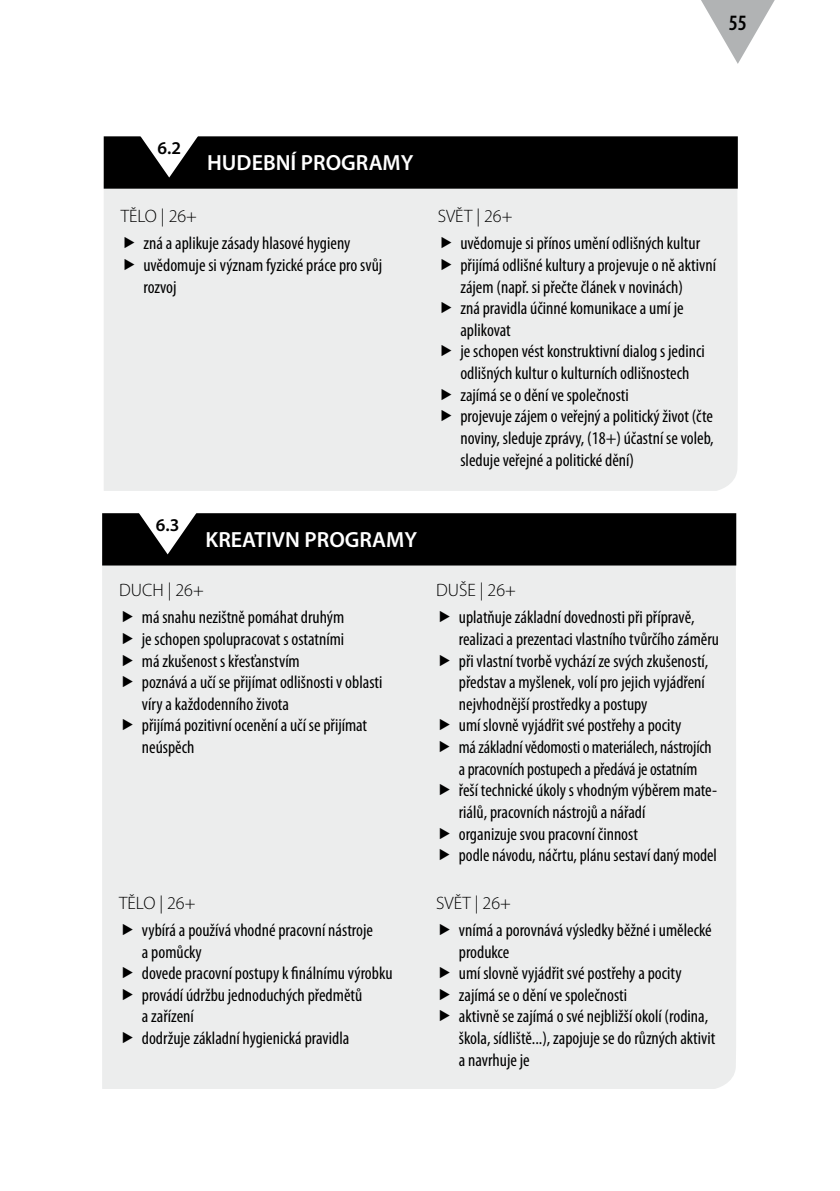
<style>
.page{position:relative;width:840px;height:1191px;background:#fff}
.page>*{position:absolute;margin:0;border:0;box-sizing:border-box;transform-origin:0 0}
.t1{font:600 22px "Myriad Pro";color:#fff}
.t2{font:600 condensed 22px "Myriad Pro";color:#000}
.t3{font:condensed 18px/21.6px "Myriad Pro";color:#000}
.t4{font:300 18px "Myriad Pro";color:#000}
.t5{font:600 18px "Myriad Pro";color:#000}
</style>
<div class="page">
<svg style="left:701px;top:0;width:74px;height:64px"></svg>
<div style="left:104px;top:182px;width:634px;height:309px;background:#eceded"></div>
<div style="left:105px;top:137px;width:631px;height:51px;background:#000"></div>
<div style="left:104px;top:136px;width:633px;height:53px;border:2px solid #000"></div>
<svg style="left:139px;top:136px;width:60px;height:41px"></svg>
<div style="left:102px;top:556px;width:634px;height:533px;background:#eceded"></div>
<div style="left:103px;top:514px;width:631px;height:50px;background:#000"></div>
<div style="left:102px;top:513px;width:633px;height:52px;border:2px solid #000"></div>
<svg style="left:138px;top:513px;width:59px;height:41px"></svg>
<svg style="left:124px;top:237px;width:10px;height:11px"></svg>
<svg style="left:124px;top:259px;width:10px;height:11px"></svg>
<svg style="left:441px;top:237px;width:10px;height:11px"></svg>
<svg style="left:441px;top:259px;width:10px;height:11px"></svg>
<svg style="left:441px;top:302px;width:10px;height:11px"></svg>
<svg style="left:441px;top:345px;width:10px;height:11px"></svg>
<svg style="left:441px;top:388px;width:10px;height:12px"></svg>
<svg style="left:441px;top:410px;width:10px;height:11px"></svg>
<svg style="left:123px;top:611px;width:10px;height:11px"></svg>
<svg style="left:123px;top:632px;width:10px;height:12px"></svg>
<svg style="left:123px;top:654px;width:10px;height:12px"></svg>
<svg style="left:123px;top:676px;width:10px;height:11px"></svg>
<svg style="left:123px;top:719px;width:10px;height:11px"></svg>
<svg style="left:440px;top:611px;width:9px;height:11px"></svg>
<svg style="left:440px;top:654px;width:9px;height:12px"></svg>
<svg style="left:440px;top:719px;width:9px;height:11px"></svg>
<svg style="left:439px;top:740px;width:10px;height:12px"></svg>
<svg style="left:440px;top:784px;width:9px;height:11px"></svg>
<svg style="left:440px;top:827px;width:9px;height:11px"></svg>
<svg style="left:439px;top:848px;width:10px;height:12px"></svg>
<svg style="left:123px;top:923px;width:10px;height:12px"></svg>
<svg style="left:123px;top:966px;width:10px;height:12px"></svg>
<svg style="left:123px;top:988px;width:10px;height:12px"></svg>
<svg style="left:123px;top:1031px;width:10px;height:12px"></svg>
<svg style="left:440px;top:923px;width:9px;height:12px"></svg>
<svg style="left:440px;top:966px;width:9px;height:12px"></svg>
<svg style="left:440px;top:988px;width:9px;height:12px"></svg>
<svg style="left:440px;top:1010px;width:9px;height:11px"></svg>
<p class="t2" style="left:728px;top:10px;width:19px">55</p>
<p class="t5" style="left:157px;top:136px;width:25px">6.2</p>
<p class="t1" style="left:207px;top:148px;width:15px">HUDE</p>
<p class="t1" style="left:263px;top:148px;width:152px">BNÍ PROG RAMY</p>
<p class="t4" style="left:121px;top:206px;width:78px">TĚLO | 26+</p>
<p class="t3" style="left:143px;top:233px;width:240px">zná a aplikuje zásady hlasové hygieny uvědomuje si význam fyzické práce pro svůj rozvoj</p>
<p class="t5" style="left:156px;top:513px;width:25px">6.3</p>
<p class="t1" style="left:205px;top:525px;width:213px">KREATIVN PROG RAMY</p>
<p class="t4" style="left:119px;top:580px;width:86px">DUCH | 26+</p>
<p class="t3" style="left:142px;top:607px;width:242px">má snahu nezištně pomáhat druhým<br>je schopen spolupracovat s ostatními<br>má zkušenost s křesťanstvím<br>poznává a učí se přijímat odlišnosti v oblasti víry a každodenního života<br>přijímá pozitivní ocenění a učí se přijímat neúspěch</p>
<p class="t4" style="left:119px;top:892px;width:78px">TĚLO | 26+</p>
<p class="t3" style="left:142px;top:919px;width:252px">vybírá a používá vhodné pracovní nástroje<br>a pomůcky<br>dovede pracovní postupy k finálnímu výrobku provádí údržbu jednoduchých předmětů<br>a zařízení<br>dodržuje základní hygienická pravidla</p>
<p class="t4" style="left:437px;top:206px;width:76px">SVĚT | 26+</p>
<p class="t3" style="left:460px;top:233px;width:257px">uvědomuje si přínos umění odlišných kultur přijímá odlišné kultury a projevuje o ně aktivní zájem (např. si přečte článek v novinách)<br>zná pravidla účinné komunikace a umí je aplikovat<br>je schopen vést konstruktivní dialog s jedinci odlišných kultur o kulturních odlišnostech zajímá se o dění ve společnosti<br>projevuje zájem o veřejný a politický život (čte noviny, sleduje zprávy, (18+) účastní se voleb, sleduje veřejné a politické dění)</p>
<p class="t4" style="left:436px;top:580px;width:81px">DUŠE | 26+</p>
<p class="t3" style="left:458px;top:607px;width:261px">uplatňuje základní dovednosti při přípravě, realizaciaprezentacivlastníhotvůrčíhozáměru při vlastní tvorbě vychází ze svých zkušeností, představ a myšlenek, volí pro jejich vyjádření nejvhodnější prostředky a postupy<br>umí slovně vyjádřit své postřehy a pocity mázákladnívědomostiomateriálech, nástrojích apracovních postupech apředávájeostatním řeší technické úkoly s vhodným výběrem mate&shy;riálů, pracovních nástrojů a nářadí<br>organizuje svou pracovní činnost<br>podle návodu, náčrtu, plánu sestaví daný model</p>
<p class="t4" style="left:436px;top:892px;width:76px">SVĚT | 26+</p>
<p class="t3" style="left:458px;top:919px;width:258px">vnímá a porovnává výsledky běžné i umělecké produkce<br>umí slovně vyjádřit své postřehy a pocity zajímá se o dění ve společnosti<br>aktivně se zajímá o své nejbližší okolí (rodina, škola, sídliště...), zapojuje se do různých aktivit a navrhuje je</p>
</div>
